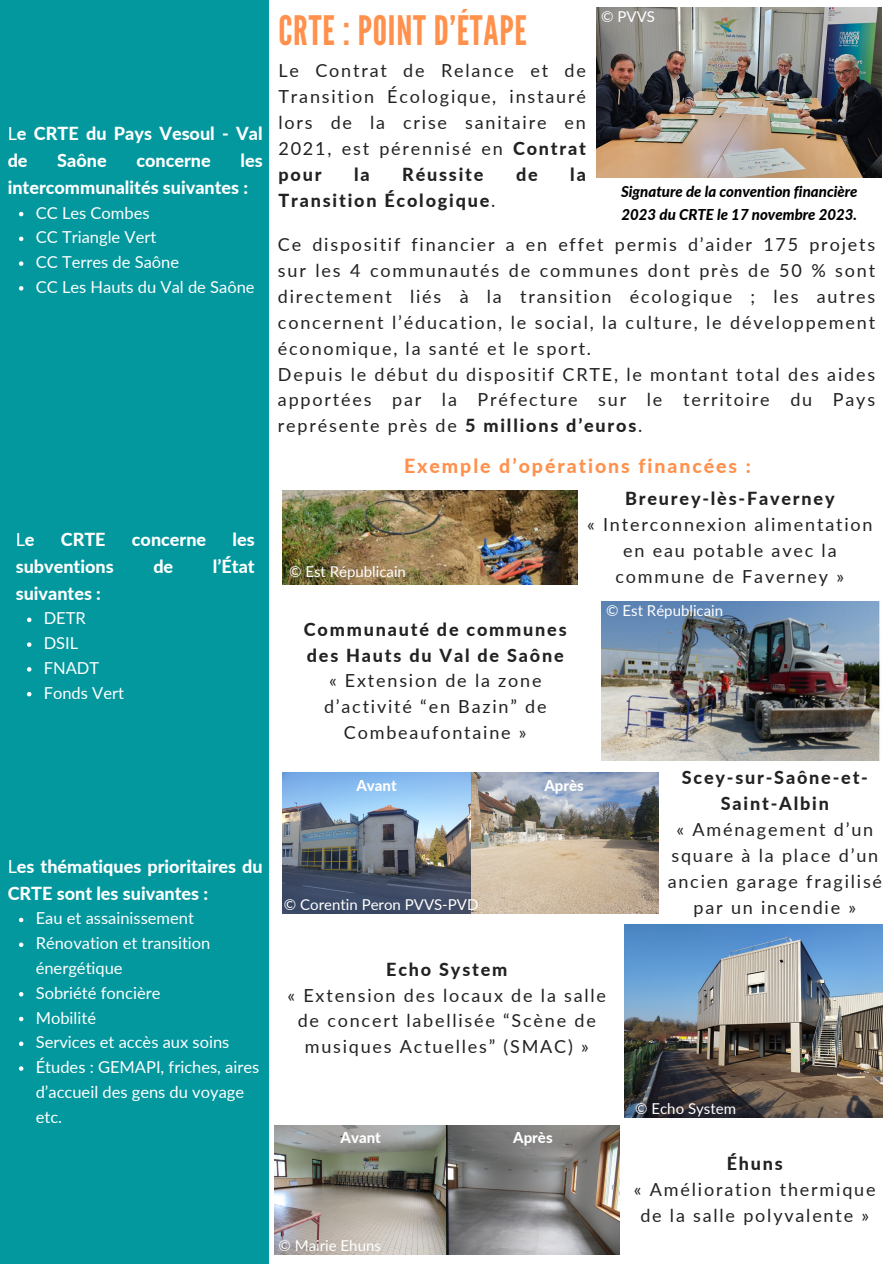
<style>
.page{position:relative;width:894px;height:1264px;background:#fff}
.page>*{position:absolute;margin:0;border:0;box-sizing:border-box;transform-origin:0 0}
.t1{font:40.5px "League Gothic";letter-spacing:.02em;color:#ff914d}
.t2{font:800 19.5px "Lato";letter-spacing:.1em;color:#ff914d}
.t3{font:18px/25.8px "Lato";letter-spacing:.1em;color:#222;text-align:center}
.t4{font:800 18px/27px "Lato";color:#fff}
.t5{font:800 18px "Lato";letter-spacing:.1em;color:#222}
.t6{font:18px "Lato";color:#fff}
.t7{font:16.5px/24.8px "Lato";color:#fff}
.t8{font:15px "Lato";color:#fff}
.t9{font:italic 800 15px/22.5px "Lato";color:#000}
.t10{font:800 15px "Lato";color:#fff}
.s1{font-weight:400}
.s2{font-weight:800}
</style>
<div class="page">
<div style="left:0;top:0;width:268px;height:1263px;background:#03989e"></div>
<img style="left:283px;top:490px;width:294px;height:94px">
<img style="left:601px;top:601px;width:279px;height:159px">
<img style="left:283px;top:772px;width:375px;height:141px">
<img style="left:596px;top:8px;width:285px;height:169px">
<img style="left:624px;top:924px;width:258px;height:193px">
<img style="left:274px;top:1125px;width:345px;height:129px">
<svg style="left:19px;top:212px;width:4px;height:4px"></svg>
<svg style="left:19px;top:236px;width:4px;height:5px"></svg>
<svg style="left:19px;top:261px;width:4px;height:5px"></svg>
<svg style="left:19px;top:286px;width:4px;height:4px"></svg>
<svg style="left:27px;top:617px;width:4px;height:5px"></svg>
<svg style="left:27px;top:642px;width:4px;height:5px"></svg>
<svg style="left:27px;top:667px;width:4px;height:4px"></svg>
<svg style="left:27px;top:692px;width:4px;height:4px"></svg>
<svg style="left:19px;top:917px;width:4px;height:5px"></svg>
<svg style="left:19px;top:942px;width:4px;height:5px"></svg>
<svg style="left:19px;top:992px;width:4px;height:4px"></svg>
<svg style="left:19px;top:1016px;width:4px;height:5px"></svg>
<svg style="left:19px;top:1041px;width:4px;height:5px"></svg>
<svg style="left:19px;top:1066px;width:4px;height:4px"></svg>
<p class="t4" style="left:8px;top:119px;width:256px"><span class="s1">L</span>e CRTE du Pays Vesoul - Val de</p>
<p class="t4" style="left:8px;top:146px;width:256px;text-indent:233px">les intercommunalités suivantes :</p>
<h3 class="t7" style="left:36px;top:200px;width:115px">CC Les Combes</h3>
<p class="t7" style="left:36px;top:224px;width:122px">CC Triangle Vert</p>
<p class="t7" style="left:36px;top:249px;width:145px">CC Terres de Saône</p>
<p class="t7" style="left:36px;top:274px;width:220px">CC Les Hauts du Val de Saône</p>
<p class="t4" style="left:57px;top:146px;width:51px">Saône</p>
<p class="t4" style="left:136px;top:146px;width:76px">concerne</p>
<p class="t6" style="left:16px;top:528px;width:20px">L<span class="s2">e</span></p>
<p class="t4" style="left:61px;top:525px;width:46px">CRTE</p>
<p class="t4" style="left:132px;top:525px;width:76px">concerne</p>
<p class="t4" style="left:232px;top:525px;width:24px">les</p>
<p class="t4" style="left:16px;top:552px;width:99px">subventions</p>
<p class="t4" style="left:153px;top:552px;width:21px">de</p>
<p class="t4" style="left:213px;top:552px;width:43px">l’État</p>
<p class="t4" style="left:16px;top:579px;width:87px">suivantes :</p>
<p class="t7" style="left:44px;top:605px;width:44px">DETR</p>
<h1 class="t7" style="left:44px;top:630px;width:36px">DSIL</h1>
<h4 class="t7" style="left:44px;top:655px;width:57px">FNADT</h4>
<p class="t7" style="left:44px;top:680px;width:82px">Fonds Vert</p>
<h5 class="t4" style="left:8px;top:852px;width:256px"><span class="s1">L</span>es thématiques prioritaires du<br>CRTE sont les suivantes :</h5>
<h3 class="t7" style="left:36px;top:905px;width:160px">Eau et assainissement</h3>
<h2 class="t7" style="left:36px;top:930px;width:176px">Rénovation et transition énergétique</h2>
<p class="t7" style="left:36px;top:980px;width:126px">Sobriété foncière</p>
<p class="t7" style="left:36px;top:1004px;width:62px">Mobilité</p>
<h3 class="t7" style="left:36px;top:1029px;width:195px">Services et accès aux soins</h3>
<h3 class="t7" style="left:36px;top:1054px;width:225px">Études : GEMAPI, friches, aires d’accueil des gens du voyage etc.</h3>
<p class="t1" style="left:278px;top:7px;width:250px">CRTE : POINT D’ÉTAPE</p>
<p class="t3" style="left:278px;top:57px;width:309px;text-align:justify">Le Contrat de Relance et de Transition Écologique, instauré lors de la crise sanitaire en 2021, est pérennisé en <span class="s2">Contrat pour</span></p>
<p class="t5" style="left:354px;top:163px;width:17px">la</p>
<p class="t5" style="left:402px;top:163px;width:83px">Réussite</p>
<p class="t5" style="left:516px;top:163px;width:23px">de</p>
<p class="t5" style="left:570px;top:163px;width:17px">la</p>
<p class="t5" style="left:278px;top:189px;width:218px">Transition Écologique<span class="s1">.</span></p>
<p class="t8" style="left:601px;top:7px;width:55px">© PVVS</p>
<p class="t9" style="left:621px;top:180px;width:238px">Signature de la convention financière<br>2023 du CRTE le 17 novembre 2023.</p>
<p class="t3" style="left:278px;top:231px;width:598px;text-align:left">Ce dispositif financier a en effet permis d’aider 175 projets sur les 4 communautés de communes dont près de 50 % sont directement liés à la transition écologique ; les autres concernent l’éducation, le social, la culture, le développement économique, la santé et le sport.<br>Depuis le début du dispositif CRTE, le montant total des aides apportées par la Préfecture sur le territoire du Pays représente près de <span class="s2">5 millions d’euros</span>.</p>
<h3 class="t2" style="left:404px;top:454px;width:348px">Exemple d’opérations financées :</h3>
<h3 class="t8" style="left:289px;top:562px;width:118px">© Est Républicain</h3>
<h5 class="t3" style="left:304px;top:615px;width:264px"><span class="s2">Communauté de communes des Hauts du Val de Saône </span>« Extension de la zone d’activité “en Bazin” de<br>Combeaufontaine »</h5>
<p class="t3" style="left:587px;top:485px;width:287px"><span class="s2">Breurey-lès-Faverney<br></span>« Interconnexion alimentation en eau potable avec la commune de Faverney »</p>
<p class="t8" style="left:606px;top:601px;width:118px">© Est Républicain</p>
<p class="t10" style="left:356px;top:775px;width:42px">Avant</p>
<h3 class="t10" style="left:544px;top:775px;width:41px">Après</h3>
<h5 class="t8" style="left:284px;top:894px;width:196px">© Corentin Peron PVVS-PVD</h5>
<h5 class="t3" style="left:287px;top:955px;width:320px"><span class="s2">Echo System<br></span>« Extension des locaux de la salle de concert labellisée “Scène de musiques Actuelles” (SMAC) »</h5>
<p class="t10" style="left:340px;top:1127px;width:42px">Avant</p>
<h5 class="t10" style="left:513px;top:1127px;width:41px">Après</h5>
<p class="t8" style="left:278px;top:1236px;width:104px">© Mairie Ehuns</p>
<p class="t3" style="left:667px;top:764px;width:216px"><span class="s2">Scey-sur-Saône-et-<br>Saint-Albin<br></span>« Aménagement d’un square à la place d’un ancien garage fragilisé par un incendie »</p>
<p class="t8" style="left:635px;top:1099px;width:102px">© Echo System</p>
<p class="t3" style="left:633px;top:1150px;width:243px"><span class="s2">Éhuns<br></span>« Amélioration thermique de la salle polyvalente »</p>
</div>
